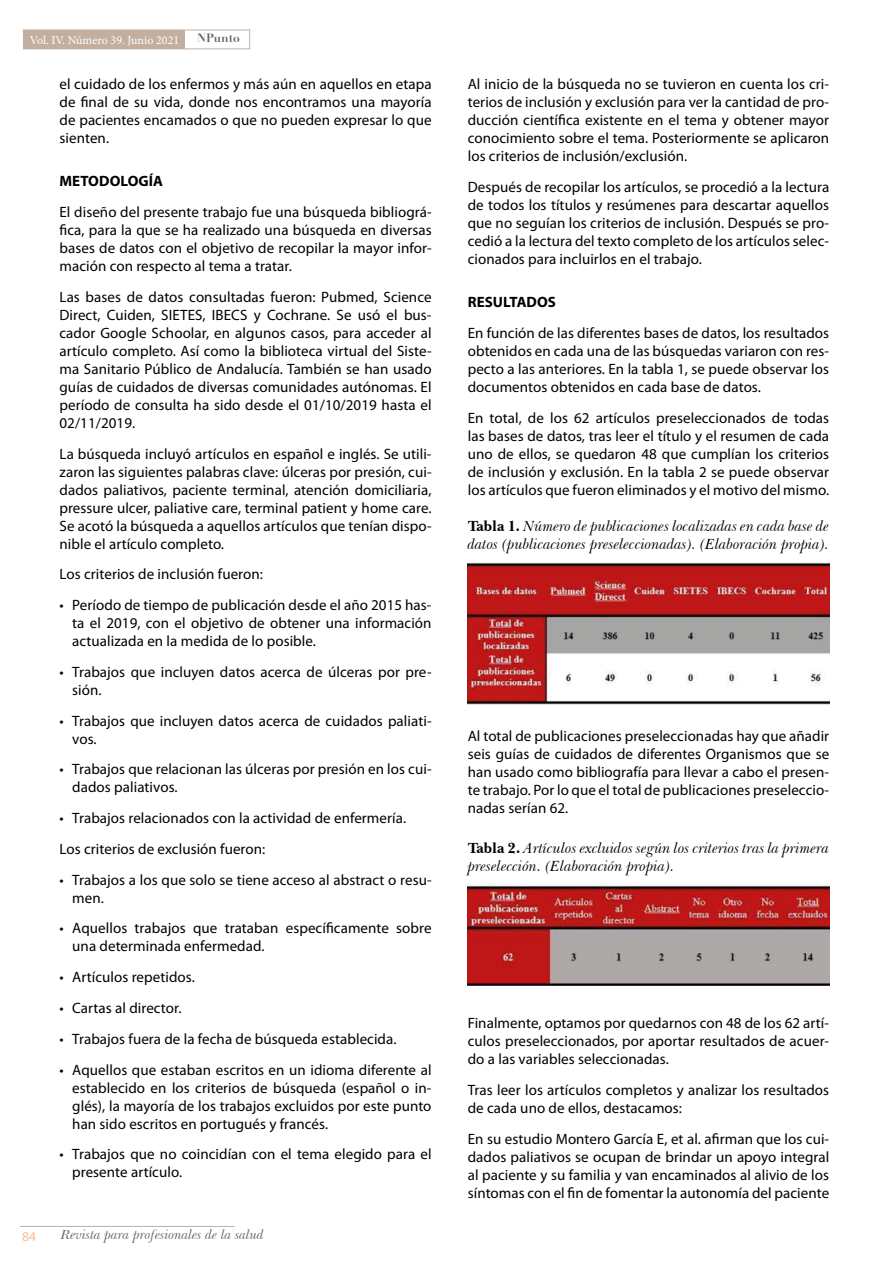
<style>
.page{position:relative;width:893px;height:1263px;background:#fff}
.page>*{position:absolute;margin:0;border:0;box-sizing:border-box;transform-origin:0 0}
.t1{font:15px/18px "Myriad Pro";letter-spacing:.005em;color:#000;text-align:justify}
.t2{font:italic 15px/18px "Baskerville BT";color:#000}
.t3{font:700 15px "Myriad Pro";letter-spacing:.005em;color:#000}
.t4{font:italic 13.5px "Baskerville BT";color:#646363}
.t5{font:13.5px "Myriad Pro";color:#f6bc96}
.t6{font:12px "Minion Pro";color:#fff}
.t7{font:700 12px "Didot LH";color:#646363}
.s1{font-weight:700;font-style:normal}
</style>
<div class="page">
<div style="left:23px;top:30px;width:227px;height:19px;border:1px solid #c2afa0"></div>
<div style="left:23px;top:30px;width:162px;height:19px;background:#c2afa0"></div>
<hr style="left:20px;top:1226px;width:215px;height:1px;background:#c2afa0">
<img style="left:468px;top:563px;width:361px;height:141px">
<img style="left:468px;top:884px;width:361px;height:102px">
<p class="t6" style="left:30px;top:32px;width:151px">Vol. IV. Número 39. Junio 2021</p>
<p class="t7" style="left:197px;top:31px;width:44px">NPunto</p>
<p class="t1" style="left:60px;top:75px;width:374px">el cuidado de los enfermos y más aún en aquellos en etapa de final de su vida, donde nos encontramos una mayoría de pacientes encamados o que no pueden expresar lo que sienten.</p>
<p class="t3" style="left:60px;top:173px;width:105px">METODOLOGÍA</p>
<p class="t1" style="left:60px;top:203px;width:374px">El diseño del presente trabajo fue una búsqueda bibliográ&shy;fica, para la que se ha realizado una búsqueda en diversas bases de datos con el objetivo de recopilar la mayor infor&shy;mación con respecto al tema a tratar.</p>
<p class="t1" style="left:60px;top:288px;width:374px">Las bases de datos consultadas fueron: Pubmed, Science Direct, Cuiden, SIETES, IBECS y Cochrane. Se usó el bus&shy;cador Google Schoolar, en algunos casos, para acceder al artículo completo. Así como la biblioteca virtual del Siste&shy;ma Sanitario Público de Andalucía. También se han usado guías de cuidados de diversas comunidades autónomas. El período de consulta ha sido desde el 01/10/2019 hasta el 02/11/2019.</p>
<p class="t1" style="left:60px;top:444px;width:374px">La búsqueda incluyó artículos en español e inglés. Se utili&shy;zaron las siguientes palabras clave: úlceras por presión, cui&shy;dados paliativos, paciente terminal, atención domiciliaria, pressure ulcer, paliative care, terminal patient y home care.<br>Se acotó la búsqueda a aquellos artículos que tenían dispo&shy;nible el artículo completo.</p>
<p class="t1" style="left:60px;top:565px;width:205px">Los criterios de inclusión fueron:</p>
<p class="t1" style="left:72px;top:596px;width:361px;text-indent:-13px">• Período de tiempo de publicación desde el año 2015 has&shy;ta el 2019, con el objetivo de obtener una información actualizada en la medida de lo posible.</p>
<p class="t1" style="left:72px;top:663px;width:361px;text-indent:-13px">• Trabajos que incluyen datos acerca de úlceras por pre&shy;sión.</p>
<p class="t1" style="left:72px;top:711px;width:361px;text-indent:-13px">• Trabajos que incluyen datos acerca de cuidados paliati&shy;vos.</p>
<p class="t1" style="left:72px;top:760px;width:361px;text-indent:-13px">• Trabajos que relacionan las úlceras por presión en los cui&shy;dados paliativos.</p>
<p class="t1" style="left:60px;top:802px;width:348px;line-height:30.8px">• Trabajos relacionados con la actividad de enfermería.<br>Los criterios de exclusión fueron:</p>
<p class="t1" style="left:72px;top:870px;width:361px;text-indent:-13px">• Trabajos a los que solo se tiene acceso al abstract o resu&shy;men.</p>
<p class="t1" style="left:72px;top:919px;width:361px;text-indent:-13px">• Aquellos trabajos que trataban específicamente sobre una determinada enfermedad.</p>
<p class="t1" style="left:60px;top:968px;width:137px">• Artículos repetidos.</p>
<p class="t1" style="left:60px;top:999px;width:123px">• Cartas al director.</p>
<p class="t1" style="left:60px;top:1029px;width:339px">• Trabajos fuera de la fecha de búsqueda establecida.</p>
<p class="t1" style="left:72px;top:1060px;width:361px;text-indent:-13px">• Aquellos que estaban escritos en un idioma diferente al establecido en los criterios de búsqueda (español o in&shy;glés), la mayoría de los trabajos excluidos por este punto han sido escritos en portugués y francés.</p>
<p class="t1" style="left:72px;top:1145px;width:361px;text-indent:-13px">• Trabajos que no coincidían con el tema elegido para el presente artículo.</p>
<p class="t5" style="left:22px;top:1228px;width:15px">84</p>
<p class="t4" style="left:61px;top:1227px;width:205px">Revista para profesionales de la salud</p>
<p class="t1" style="left:468px;top:74px;width:363px">Al inicio de la búsqueda no se tuvieron en cuenta los cri&shy;terios de inclusión y exclusión para ver la cantidad de pro&shy;ducción científica existente en el tema y obtener mayor conocimiento sobre el tema. Posteriormente se aplicaron los criterios de inclusión/exclusión.</p>
<p class="t1" style="left:468px;top:177px;width:363px">Después de recopilar los artículos, se procedió a la lectura de todos los títulos y resúmenes para descartar aquellos que no seguían los criterios de inclusión. Después se pro&shy;cedió a la lectura del texto completo de los artículos selec&shy;cionados para incluirlos en el trabajo.</p>
<p class="t3" style="left:468px;top:294px;width:90px">RESULTADOS</p>
<p class="t1" style="left:468px;top:324px;width:363px">En función de las diferentes bases de datos, los resultados obtenidos en cada una de las búsquedas variaron con res&shy;pecto a las anteriores. En la tabla 1, se puede observar los documentos obtenidos en cada base de datos.</p>
<p class="t1" style="left:468px;top:408px;width:363px">En total, de los 62 artículos preseleccionados de todas las bases de datos, tras leer el título y el resumen de cada uno de ellos, se quedaron 48 que cumplían los criterios de inclusión y exclusión. En la tabla 2 se puede observar los artículos que fueron eliminados y el motivo del mismo.</p>
<p class="t2" style="left:468px;top:516px;width:363px"><span class="s1">Tabla 1.</span> Número de publicaciones localizadas en cada base de datos (publicaciones preseleccionadas). (Elaboración propia).</p>
<p class="t1" style="left:468px;top:726px;width:363px">Al total de publicaciones preseleccionadas hay que añadir seis guías de cuidados de diferentes Organismos que se han usado como bibliografía para llevar a cabo el presen&shy;te trabajo. Por lo que el total de publicaciones preseleccio&shy;nadas serían 62.</p>
<p class="t2" style="left:468px;top:839px;width:363px"><span class="s1">Tabla 2.</span> Artículos excluidos según los criterios tras la primera preselección. (Elaboración propia).</p>
<p class="t1" style="left:468px;top:1014px;width:363px">Finalmente, optamos por quedarnos con 48 de los 62 artí&shy;culos preseleccionados, por aportar resultados de acuer&shy;do a las variables seleccionadas.</p>
<p class="t1" style="left:468px;top:1080px;width:363px">Tras leer los artículos completos y analizar los resultados de cada uno de ellos, destacamos:</p>
<p class="t1" style="left:468px;top:1129px;width:363px">En su estudio Montero García E, et al. afirman que los cui&shy;dados paliativos se ocupan de brindar un apoyo integral al paciente y su familia y van encaminados al alivio de los síntomas con el fin de fomentar la autonomía del paciente</p>
</div>
